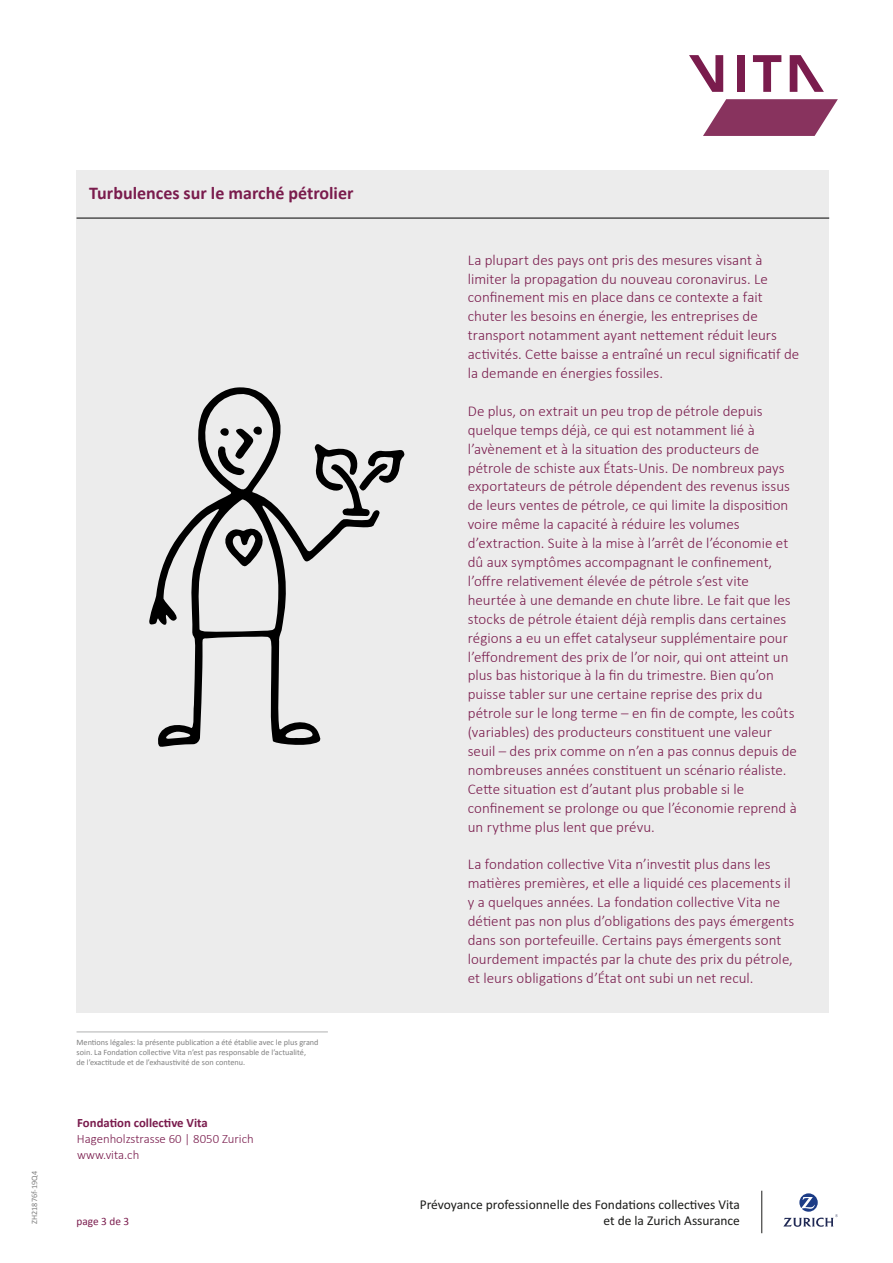
<style>
.page{position:relative;width:893px;height:1263px;background:#fff}
.page>*{position:absolute;margin:0;border:0;box-sizing:border-box;transform-origin:0 0}
.t1{font:700 18px "Calibri";color:#7a1c4d}
.t2{font:300 15px/18.9px "Calibri";color:#7a1c4d}
.t3{font:13.5px/16.2px "Calibri";color:#1c1c1a;text-align:right}
.t4{font:300 12.75px/15.8px "Calibri";color:#7a1c4d}
.t5{font:700 12.75px "Calibri";color:#7a1c4d}
.t6{font:11.25px "Calibri";color:#7a1c4d}
.t7{font:8.25px/9.9px "Calibri";color:#808080}
</style>
<div class="page">
<div style="left:77px;top:170px;width:752px;height:843px;background:#ececec"></div>
<hr style="left:77px;top:218px;width:752px;height:1px;background:#000">
<svg style="left:149px;top:387px;width:230px;height:360px"></svg>
<svg style="left:315px;top:438px;width:89px;height:78px"></svg>
<svg style="left:220px;top:524px;width:46px;height:44px"></svg>
<svg style="left:213px;top:425px;width:49px;height:50px"></svg>
<hr style="left:77px;top:1031px;width:251px;height:1px;background:#b0b1b1">
<svg style="left:790px;top:55px;width:34px;height:37px"></svg>
<div style="left:737px;top:55px;width:7px;height:37px;background:#7a1c4d"></div>
<svg style="left:753px;top:55px;width:28px;height:37px"></svg>
<svg style="left:689px;top:55px;width:34px;height:37px"></svg>
<svg style="left:703px;top:99px;width:135px;height:37px"></svg>
<svg style="left:783px;top:1193px;width:55px;height:34px"></svg>
<hr style="left:761px;top:1191px;width:1px;height:42px;background:#1c1c1a">
<p class="t1" style="left:89px;top:182px;width:266px">Turbulences sur le marché pétrolier</p>
<p class="t7" style="left:29px;top:1224px;width:54px;rotate:-90deg">ZH21876f-19Q4</p>
<p class="t7" style="left:77px;top:1037px;width:244px">Mentions légales: la présente publication a été établie avec le plus grand soin. La Fondation collective Vita n’est pas responsable de l’actualité,<br>de l’exactitude et de l’exhaustivité de son contenu.</p>
<p class="t5" style="left:77px;top:1115px;width:132px">Fondation collective Vita</p>
<p class="t4" style="left:77px;top:1130px;width:178px">Hagenholzstrasse 60 | 8050 Zurich www.vita.ch</p>
<p class="t6" style="left:77px;top:1214px;width:54px">page 3 de 3</p>
<p class="t2" style="left:468px;top:249px;width:333px">La plupart des pays ont pris des mesures visant à limiter la propagation du nouveau coronavirus. Le confinement mis en place dans ce contexte a fait chuter les besoins en énergie, les entreprises de transport notamment ayant nettement réduit leurs activités. Cette baisse a entraîné un recul significatif de la demande en énergies fossiles.</p>
<p class="t2" style="left:468px;top:401px;width:331px">De plus, on extrait un peu trop de pétrole depuis quelque temps déjà, ce qui est notamment lié à l’avènement et à la situation des producteurs de pétrole de schiste aux États-Unis. De nombreux pays exportateurs de pétrole dépendent des revenus issus de leurs ventes de pétrole, ce qui limite la disposition voire même la capacité à réduire les volumes d’extraction. Suite à la mise à l’arrêt de l’économie et dû aux symptômes accompagnant le confinement, l’offre relativement élevée de pétrole s’est vite heurtée à une demande en chute libre. Le fait que les stocks de pétrole étaient déjà remplis dans certaines régions a eu un effet catalyseur supplémentaire pour l’effondrement des prix de l’or noir, qui ont atteint un plus bas historique à la fin du trimestre. Bien qu’on puisse tabler sur une certaine reprise des prix du pétrole sur le long terme – en fin de compte, les coûts (variables) des producteurs constituent une valeur seuil – des prix comme on n’en a pas connus depuis de nombreuses années constituent un scénario réaliste.<br>Cette situation est d’autant plus probable si le confinement se prolonge ou que l’économie reprend à un rythme plus lent que prévu.</p>
<p class="t2" style="left:468px;top:854px;width:328px">La fondation collective Vita n’investit plus dans les matières premières, et elle a liquidé ces placements il y a quelques années. La fondation collective Vita ne détient pas non plus d’obligations des pays émergents dans son portefeuille. Certains pays émergents sont lourdement impactés par la chute des prix du pétrole, et leurs obligations d’État ont subi un net recul.</p>
<p class="t3" style="left:420px;top:1196px;width:322px">Prévoyance professionnelle des Fonda ons collec ves Vita et de la Zurich Assurance</p>
</div>
